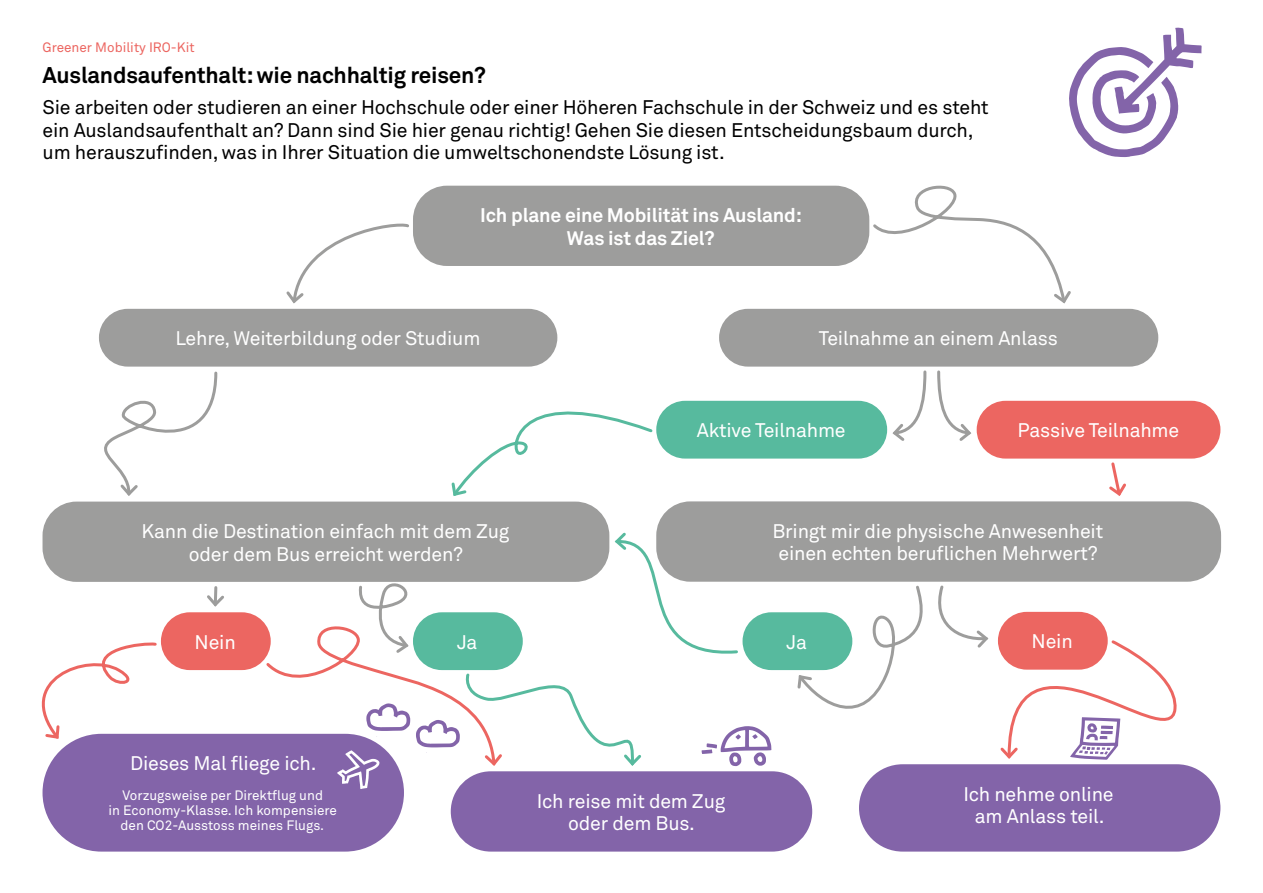
<style>
.page{position:relative;width:1263px;height:893px;background:#fff}
.page>*{position:absolute;margin:0;border:0;box-sizing:border-box;transform-origin:0 0}
.t1{font:700 22.5px "Akkurat Pro";letter-spacing:-.01em;color:#000}
.t2{font:19.5px/22.5px "Akkurat Pro";letter-spacing:-.01em;color:#fff;text-align:center}
.t3{font:19.5px/22.5px "Akkurat Pro";letter-spacing:-.01em;color:#000}
.t4{font:700 19.5px/22.5px "Akkurat Pro";letter-spacing:-.01em;color:#fff;text-align:center}
.t5{font:13.5px/15px "Akkurat Pro";color:#fff;text-align:center}
.t6{font:13.5px "Akkurat Pro";color:#ec6661}
</style>
<div class="page">
<div style="left:413px;top:186px;width:456px;height:80px;background:#9d9d9c;border-radius:34px"></div>
<div style="left:99px;top:309px;width:458px;height:58px;background:#9d9d9c;border-radius:29px"></div>
<div style="left:719px;top:309px;width:439px;height:58px;background:#9d9d9c;border-radius:29px"></div>
<div style="left:656px;top:501px;width:565px;height:81px;background:#9d9d9c;border-radius:34px"></div>
<div style="left:43px;top:502px;width:566px;height:80px;background:#9d9d9c;border-radius:34px"></div>
<div style="left:656px;top:401px;width:231px;height:58px;background:#57ba9e;border-radius:29px"></div>
<div style="left:742px;top:612px;width:110px;height:58px;background:#57ba9e;border-radius:29px"></div>
<div style="left:977px;top:401px;width:243px;height:58px;background:#ec6661;border-radius:29px"></div>
<div style="left:161px;top:612px;width:110px;height:58px;background:#ec6661;border-radius:29px"></div>
<div style="left:859px;top:764px;width:361px;height:88px;background:#8364a9;border-radius:44px"></div>
<div style="left:451px;top:771px;width:361px;height:81px;background:#8364a9;border-radius:40px"></div>
<div style="left:43px;top:734px;width:361px;height:118px;background:#8364a9;border-radius:59px"></div>
<svg style="left:286px;top:223px;width:123px;height:81px"></svg>
<svg style="left:796px;top:585px;width:193px;height:124px"></svg>
<svg style="left:104px;top:371px;width:114px;height:125px"></svg>
<svg style="left:451px;top:411px;width:202px;height:85px"></svg>
<svg style="left:873px;top:185px;width:198px;height:119px"></svg>
<svg style="left:1109px;top:462px;width:17px;height:34px"></svg>
<svg style="left:207px;top:586px;width:17px;height:21px"></svg>
<svg style="left:41px;top:642px;width:118px;height:99px"></svg>
<svg style="left:937px;top:370px;width:35px;height:71px"></svg>
<svg style="left:892px;top:370px;width:35px;height:71px"></svg>
<svg style="left:998px;top:611px;width:179px;height:148px"></svg>
<svg style="left:264px;top:530px;width:507px;height:268px"></svg>
<p class="t6" style="left:43px;top:39px;width:154px">Greener Mobility IRO-Kit</p>
<p class="t1" style="left:43px;top:61px;width:445px">Auslandsaufenthalt: wie nachhaltig reisen?</p>
<p class="t3" style="left:43px;top:96px;width:948px">Sie arbeiten oder studieren an einer Hochschule oder einer Höheren Fachschule in der Schweiz und es steht ein Auslandsaufenthalt an? Dann sind Sie hier genau richtig! Gehen Sie diesen Entscheidungsbaum durch, um herauszufinden, was in Ihrer Situation die umweltschonendste Lösung ist.</p>
<p class="t4" style="left:480px;top:204px;width:323px">Ich plane eine Mobilität ins Ausland:<br>Was ist das Ziel?</p>
<p class="t2" style="left:175px;top:327px;width:306px">Lehre, Weiterbildung oder Studium</p>
<p class="t2" style="left:819px;top:327px;width:240px">Teilnahme an einem Anlass</p>
<p class="t2" style="left:142px;top:520px;width:369px">Kann die Destination einfach mit dem Zug oder dem Bus erreicht werden?</p>
<p class="t2" style="left:697px;top:419px;width:150px">Aktive Teilnahme</p>
<p class="t2" style="left:1017px;top:419px;width:163px">Passive Teilnahme</p>
<p class="t2" style="left:772px;top:520px;width:332px">Bringt mir die physische Anwesenheit einen echten beruflichen Mehrwert?</p>
<p class="t2" style="left:195px;top:631px;width:43px">Nein</p>
<p class="t2" style="left:1031px;top:630px;width:43px">Nein</p>
<p class="t2" style="left:457px;top:631px;width:22px">Ja</p>
<p class="t2" style="left:787px;top:631px;width:22px">Ja</p>
<p class="t2" style="left:130px;top:752px;width:188px">Dieses Mal fliege ich.</p>
<p class="t5" style="left:109px;top:788px;width:230px">Vorzugsweise per Direktflug und<br>in Economy-Klasse. Ich kompensiere den CO2-Ausstoss meines Flugs.</p>
<p class="t2" style="left:537px;top:790px;width:190px">Ich reise mit dem Zug oder dem Bus.</p>
<p class="t2" style="left:963px;top:783px;width:152px">Ich nehme online am Anlass teil.</p>
</div>
